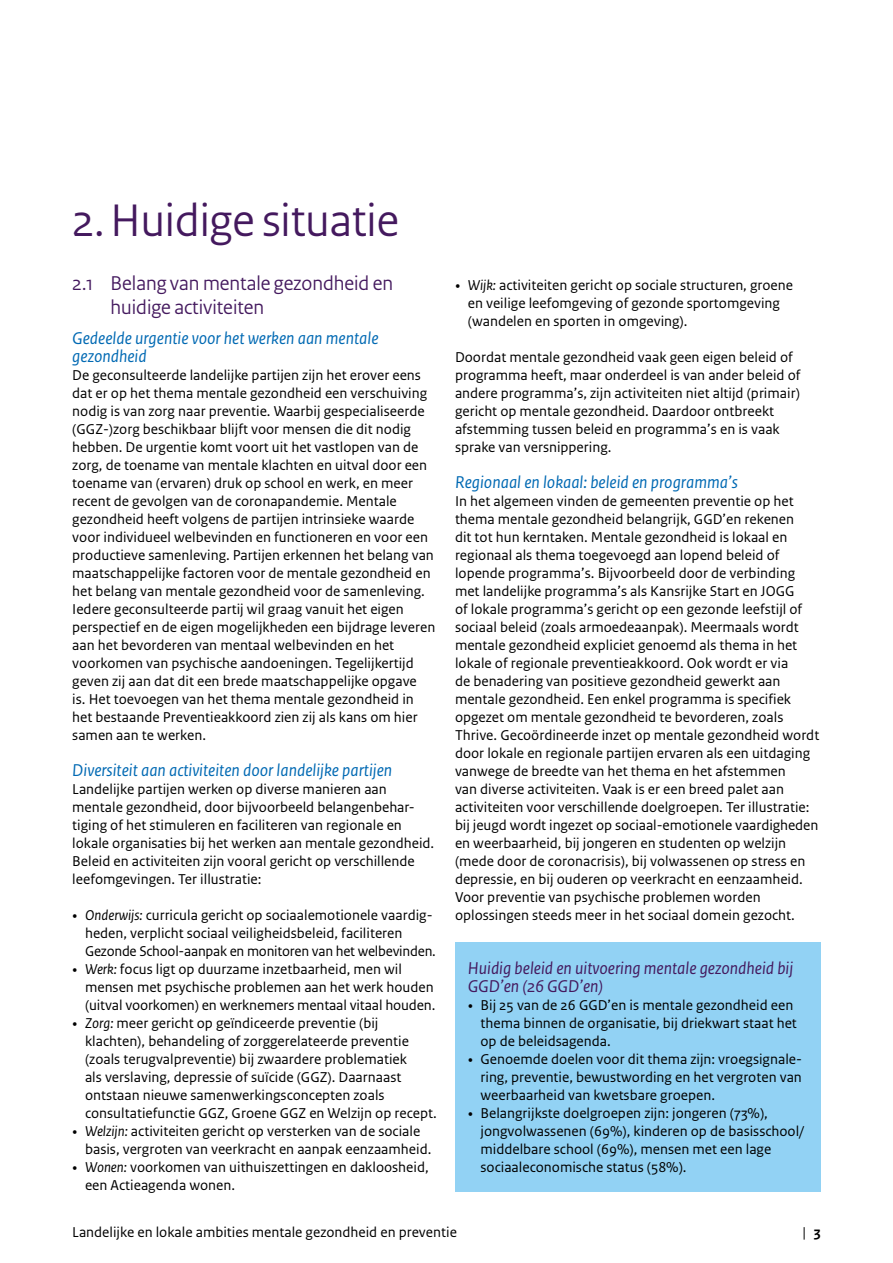
<style>
.page{position:relative;width:893px;height:1263px;background:#fff}
.page>*{position:absolute;margin:0;border:0;box-sizing:border-box;transform-origin:0 0}
.H2_Hoofdstukkop{font:48px "Rijksoverheid Sans Heading";color:#44195e}
.H3_Paragraafkop{font:21px/24px "Rijksoverheid Sans Heading";color:#44195e}
.H4_Alineakop{font:italic 18px/18px "Rijksoverheid Sans Text";color:#0069b3}
.H5_Kaderkop{font:italic 18px/18px "Rijksoverheid Sans Text";color:#44195e}
.P_Broodtekst-sans{font:15px/18px "Rijksoverheid Sans Text";color:#000}
.P_Broodtekst-sans_wi{font:15px/18px "Rijksoverheid Sans Text";color:#000}
.s1{font-family:"Rijksoverheid Serif"}
.s2{font-style:italic}
.s3{font-weight:700}
</style>
<div class="page">
<div style="left:455px;top:942px;width:366px;height:70px;background:#92d2f4"></div>
<div style="left:455px;top:981px;width:366px;height:85px;background:#92d2f4"></div>
<div style="left:455px;top:1035px;width:366px;height:85px;background:#92d2f4"></div>
<div style="left:455px;top:1089px;width:366px;height:103px;background:#92d2f4"></div>
<h2 class="H2_Hoofdstukkop" style="left:72px;top:192px;width:328px">2.Huidige situatie</h2>
<h3 class="H3_Paragraafkop" style="left:111px;top:271px;width:284px;text-indent:-38px">2.1 Belang van mentale gezondheid en huidige activiteiten</h3>
<h4 class="H4_Alineakop" style="left:72px;top:329px;width:308px">Gedeelde urgentie voor het werken aan mentale gezondheid</h4>
<p class="P_Broodtekst-sans" style="left:72px;top:366px;width:364px">De geconsulteerde landelijke partijen zijn het erover eens dat er op het thema mentale gezondheid een verschuiving nodig is van zorg naar preventie. Waarbij gespecialiseerde (GGZ-)zorg beschikbaar blijft voor mensen die dit nodig hebben. De urgentie komt voort uit het vastlopen van de zorg, de toename van mentale klachten en uitval door een toename van (ervaren) druk op school en werk, en meer recent de gevolgen van de coronapandemie. Mentale gezondheid heeft volgens de partijen intrinsieke waarde voor individueel welbevinden en functioneren en voor een productieve samenleving. Partijen erkennen het belang van maatschappelijke factoren voor de mentale gezondheid en het belang van mentale gezondheid voor de samenleving.<br>Iedere geconsulteerde partij wil graag vanuit het eigen perspectief en de eigen mogelijkheden een bijdrage leveren aan het bevorderen van mentaal welbevinden en het voorkomen van psychische aandoeningen. Tegelijkertijd geven zij aan dat dit een brede maatschappelijke opgave<br>is. Het toevoegen van het thema mentale gezondheid in het bestaande Preventieakkoord zien zij als kans om hier samen aan te werken.</p>
<h4 class="H4_Alineakop" style="left:72px;top:761px;width:321px">Diversiteit aan activiteiten door landelijke partijen</h4>
<p class="P_Broodtekst-sans" style="left:72px;top:780px;width:363px">Landelijke partijen werken op diverse manieren aan mentale gezondheid, door bijvoorbeeld belangenbehar&shy;tiging of het stimuleren en faciliteren van regionale en lokale organisaties bij het werken aan mentale gezondheid.<br>Beleid en activiteiten zijn vooral gericht op verschillende leefomgevingen. Ter illustratie:</p>
<p class="P_Broodtekst-sans" style="left:85px;top:906px;width:352px;text-indent:-13px"><span class="s1">•</span> <span class="s2">Onderwijs:</span> curricula gericht op sociaalemotionele vaardig&shy;heden, verplicht sociaal veiligheidsbeleid, faciliteren<br>Gezonde School-aanpak en monitoren van het welbevinden.</p>
<p class="P_Broodtekst-sans" style="left:85px;top:960px;width:352px;text-indent:-13px"><span class="s1">•</span> <span class="s2">Werk:</span> focus ligt op duurzame inzetbaarheid, men wil mensen met psychische problemen aan het werk houden (uitval voorkomen) en werknemers mentaal vitaal houden.</p>
<p class="P_Broodtekst-sans" style="left:85px;top:1014px;width:353px;text-indent:-13px"><span class="s1">•</span> <span class="s2">Zorg:</span> meer gericht op geïndiceerde preventie (bij klachten), behandeling of zorggerelateerde preventie (zoals terugvalpreventie) bij zwaardere problematiek<br>als verslaving, depressie of suïcide (GGZ). Daarnaast ontstaan nieuwe samenwerkingsconcepten zoals consultatiefunctie GGZ, Groene GGZ en Welzijn op recept.</p>
<p class="P_Broodtekst-sans" style="left:85px;top:1122px;width:348px;text-indent:-13px"><span class="s1">•</span> <span class="s2">Welzijn:</span> activiteiten gericht op versterken van de sociale basis, vergroten van veerkracht en aanpak eenzaamheid.</p>
<p class="P_Broodtekst-sans" style="left:85px;top:1158px;width:345px;text-indent:-13px"><span class="s1">•</span> <span class="s2">Wonen:</span> voorkomen van uithuiszettingen en dakloosheid, een Actieagenda wonen.</p>
<p class="P_Broodtekst-sans" style="left:468px;top:276px;width:327px;text-indent:-13px"><span class="s1">•</span> <span class="s2">Wijk:</span> activiteiten gericht op sociale structuren, groene en veilige leefomgeving of gezonde sportomgeving (wandelen en sporten in omgeving).</p>
<p class="P_Broodtekst-sans_wi" style="left:455px;top:348px;width:347px">Doordat mentale gezondheid vaak geen eigen beleid of programma heeft, maar onderdeel is van ander beleid of andere programma’s, zijn activiteiten niet altijd (primair) gericht op mentale gezondheid. Daardoor ontbreekt afstemming tussen beleid en programma’s en is vaak sprake van versnippering.</p>
<h4 class="H4_Alineakop" style="left:455px;top:473px;width:284px">Regionaal en lokaal: beleid en programma’s</h4>
<p class="P_Broodtekst-sans" style="left:455px;top:492px;width:366px">In het algemeen vinden de gemeenten preventie op het thema mentale gezondheid belangrijk, GGD’en rekenen<br>dit tot hun kerntaken. Mentale gezondheid is lokaal en regionaal als thema toegevoegd aan lopend beleid of lopende programma’s. Bijvoorbeeld door de verbinding met landelijke programma’s als Kansrijke Start en JOGG<br>of lokale programma’s gericht op een gezonde leefstijl of sociaal beleid (zoals armoedeaanpak). Meermaals wordt mentale gezondheid expliciet genoemd als thema in het lokale of regionale preventieakkoord. Ook wordt er via<br>de benadering van positieve gezondheid gewerkt aan mentale gezondheid. Een enkel programma is specifiek opgezet om mentale gezondheid te bevorderen, zoals Thrive. Gecoördineerde inzet op mentale gezondheid wordt door lokale en regionale partijen ervaren als een uitdaging vanwege de breedte van het thema en het afstemmen<br>van diverse activiteiten. Vaak is er een breed palet aan activiteiten voor verschillende doelgroepen. Ter illustratie: bij jeugd wordt ingezet op sociaal-emotionele vaardigheden en weerbaarheid, bij jongeren en studenten op welzijn (mede door de coronacrisis), bij volwassenen op stress en depressie, en bij ouderen op veerkracht en eenzaamheid.<br>Voor preventie van psychische problemen worden oplossingen steeds meer in het sociaal domein gezocht.</p>
<h5 class="H5_Kaderkop" style="left:468px;top:959px;width:327px">Huidig beleid en uitvoering mentale gezondheid bij<br>GGD’en (26 GGD’en)</h5>
<p class="P_Broodtekst-sans" style="left:480px;top:996px;width:318px;text-indent:-13px"><span class="s1">•</span> Bij 25 van de 26 GGD’en is mentale gezondheid een thema binnen de organisatie, bij driekwart staat het op de beleidsagenda.</p>
<p class="P_Broodtekst-sans" style="left:480px;top:1050px;width:323px;text-align:justify;text-indent:-13px"><span class="s1">•</span> Genoemde doelen voor dit thema zijn: vroegsignale&shy;ring, preventie, bewustwording en het vergroten van weerbaarheid van kwetsbare groepen.</p>
<p class="P_Broodtekst-sans" style="left:480px;top:1104px;width:325px;text-indent:-13px"><span class="s1">•</span> Belangrijkste doelgroepen zijn: jongeren (73%), jongvolwassenen (69%), kinderen op de basisschool/ middelbare school (69%), mensen met een lage sociaaleconomische status (58%).</p>
<p class="P_Broodtekst-sans" style="left:72px;top:1223px;width:386px">Landelijke en lokale ambities mentale gezondheid en preventie</p>
<p class="P_Broodtekst-sans" style="left:803px;top:1223px;width:20px">| <span class="s3">3</span></p>
</div>
